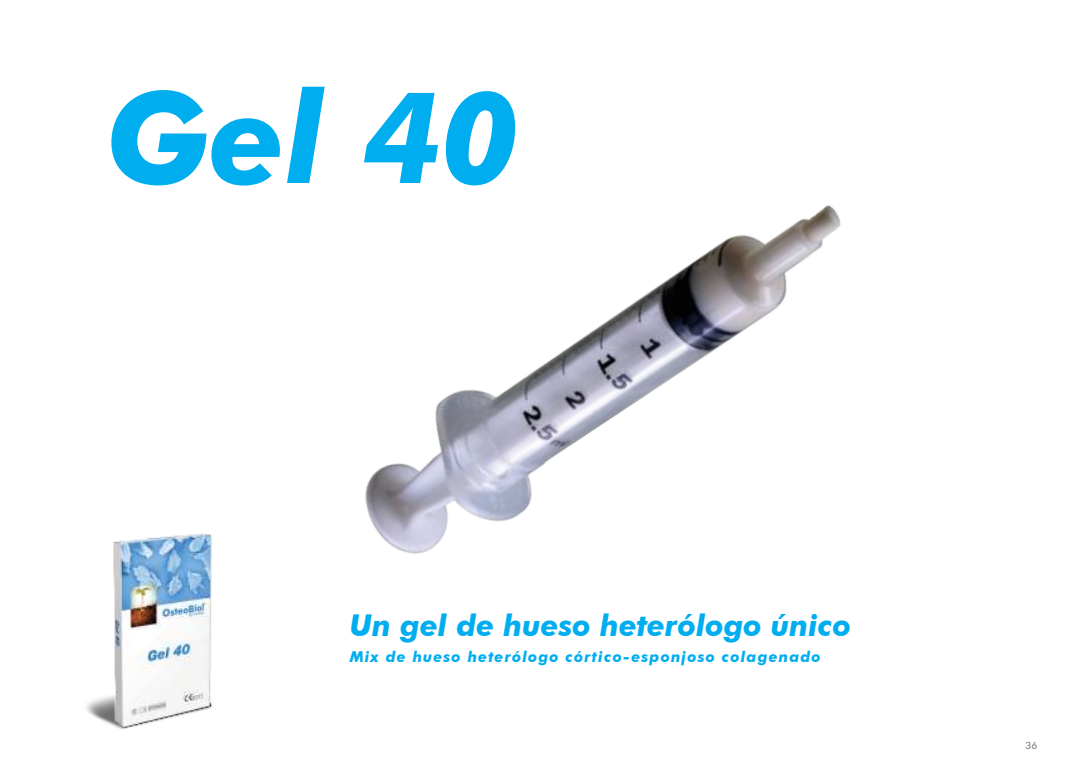
<style>
.page{position:relative;width:1088px;height:780px;background:#fff}
.page>*{position:absolute;margin:0;border:0;box-sizing:border-box;transform-origin:0 0}
.t1{font:italic 700 127.12px "Futura BT";color:#00adef}
.t2{font:italic 700 30px "Futura BT";color:#00adef}
.t3{font:italic 700 15px "Futura BT";letter-spacing:.075em;color:#00adef}
.t4{font:10px "Futura BT";color:#6c6e70}
</style>
<div class="page">
<img style="left:86px;top:533px;width:126px;height:197px">
<img style="left:365px;top:205px;width:476px;height:349px">
<h1 class="t1" style="left:106px;top:85px;width:415px">Gel 40</h1>
<h2 class="t2" style="left:350px;top:612px;width:503px">Un gel de hueso heterólogo único</h2>
<p class="t3" style="left:350px;top:650px;width:472px">Mix de hueso heterólogo córtico-esponjoso colagenado</p>
<p class="t4" style="left:1025px;top:741px;width:13px">36</p>
</div>
